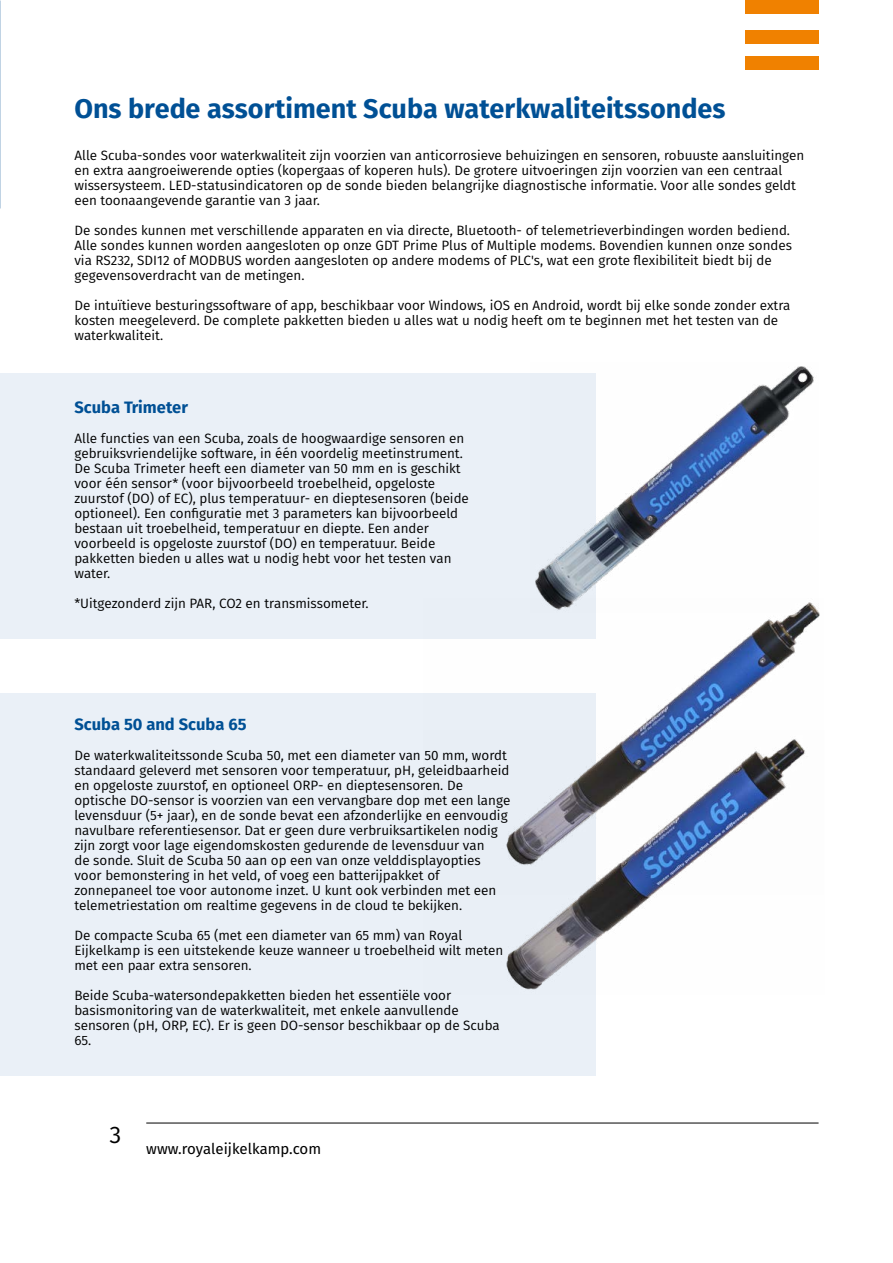
<style>
.page{position:relative;width:893px;height:1263px;background:#fff}
.page>*{position:absolute;margin:0;border:0;box-sizing:border-box;transform-origin:0 0}
.t1{font:700 27px "Fira Sans";color:#005095}
.t2{font:24px "Fira Sans";color:#000}
.t3{font:700 16.5px "Fira Sans";color:#005095}
.t4{font:15px "Fira Sans";color:#000}
.t5{font:13.5px/15px "Fira Sans";color:#000}
</style>
<div class="page">
<hr style="left:146px;top:1123px;width:673px;height:1px;background:#000">
<div style="left:745px;top:57px;width:74px;height:13px;background:#f08100"></div>
<div style="left:745px;top:30px;width:74px;height:13px;background:#f08100"></div>
<div style="left:745px;top:0;width:74px;height:13px;background:#f08100"></div>
<div style="left:0;top:373px;width:595px;height:266px;background:#eaf0f7"></div>
<img style="left:535px;top:366px;width:279px;height:233px">
<div style="left:0;top:694px;width:595px;height:382px;background:#eaf0f7"></div>
<img style="left:424px;top:599px;width:396px;height:132px">
<img style="left:506px;top:731px;width:299px;height:263px">
<h1 class="t1" style="left:74px;top:90px;width:652px">Ons brede assortiment Scuba waterkwaliteitssondes</h1>
<p class="t5" style="left:74px;top:147px;width:731px">Alle Scuba-sondes voor waterkwaliteit zijn voorzien van anticorrosieve behuizingen en sensoren, robuuste aansluitingen en extra aangroeiwerende opties (kopergaas of koperen huls). De grotere uitvoeringen zijn voorzien van een centraal wissersysteem. LED-statusindicatoren op de sonde bieden belangrijke diagnostische informatie. Voor alle sondes geldt een toonaangevende garantie van 3 jaar.</p>
<p class="t5" style="left:74px;top:222px;width:719px">De sondes kunnen met verschillende apparaten en via directe, Bluetooth- of telemetrieverbindingen worden bediend.<br>Alle sondes kunnen worden aangesloten op onze GDT Prime Plus of Multiple modems. Bovendien kunnen onze sondes via RS232, SDI12 of MODBUS worden aangesloten op andere modems of PLC's, wat een grote flexibiliteit biedt bij de gegevensoverdracht van de metingen.</p>
<p class="t5" style="left:74px;top:297px;width:717px">De intuïtieve besturingssoftware of app, beschikbaar voor Windows, iOS en Android, wordt bij elke sonde zonder extra kosten meegeleverd. De complete pakketten bieden u alles wat u nodig heeft om te beginnen met het testen van de waterkwaliteit.</p>
<p class="t3" style="left:74px;top:395px;width:115px">Scuba Trimeter</p>
<p class="t5" style="left:74px;top:430px;width:396px">Alle functies van een Scuba, zoals de hoogwaardige sensoren en gebruiksvriendelijke software, in één voordelig meetinstrument.<br>De Scuba Trimeter heeft een diameter van 50 mm en is geschikt voor één sensor* (voor bijvoorbeeld troebelheid, opgeloste zuurstof (DO) of EC), plus temperatuur- en dieptesensoren (beide optioneel). Een configuratie met 3 parameters kan bijvoorbeeld bestaan uit troebelheid, temperatuur en diepte. Een ander voorbeeld is opgeloste zuurstof (DO) en temperatuur. Beide pakketten bieden u alles wat u nodig hebt voor het testen van water.</p>
<p class="t5" style="left:74px;top:595px;width:296px">*Uitgezonderd zijn PAR, CO2 en transmissometer.</p>
<p class="t3" style="left:74px;top:712px;width:174px">Scuba 50 and Scuba 65</p>
<p class="t5" style="left:74px;top:747px;width:437px">De waterkwaliteitssonde Scuba 50, met een diameter van 50 mm, wordt standaard geleverd met sensoren voor temperatuur, pH, geleidbaarheid en opgeloste zuurstof, en optioneel ORP- en dieptesensoren. De optische DO-sensor is voorzien van een vervangbare dop met een lange levensduur (5+ jaar), en de sonde bevat een afzonderlijke en eenvoudig navulbare referentiesensor. Dat er geen dure verbruiksartikelen nodig zijn zorgt voor lage eigendomskosten gedurende de levensduur van<br>de sonde. Sluit de Scuba 50 aan op een van onze velddisplayopties voor bemonstering in het veld, of voeg een batterijpakket of zonnepaneel toe voor autonome inzet. U kunt ook verbinden met een telemetriestation om realtime gegevens in de cloud te bekijken.</p>
<p class="t5" style="left:74px;top:927px;width:430px">De compacte Scuba 65 (met een diameter van 65 mm) van Royal<br>Eijkelkamp is een uitstekende keuze wanneer u troebelheid wilt meten met een paar extra sensoren.</p>
<p class="t5" style="left:74px;top:987px;width:427px">Beide Scuba-watersondepakketten bieden het essentiële voor basismonitoring van de waterkwaliteit, met enkele aanvullende sensoren (pH, ORP, EC). Er is geen DO-sensor beschikbaar op de Scuba 65.</p>
<h2 class="t2" style="left:110px;top:1117px;width:13px">3</h2>
<p class="t4" style="left:146px;top:1138px;width:176px">www.royaleijkelkamp.com</p>
</div>
